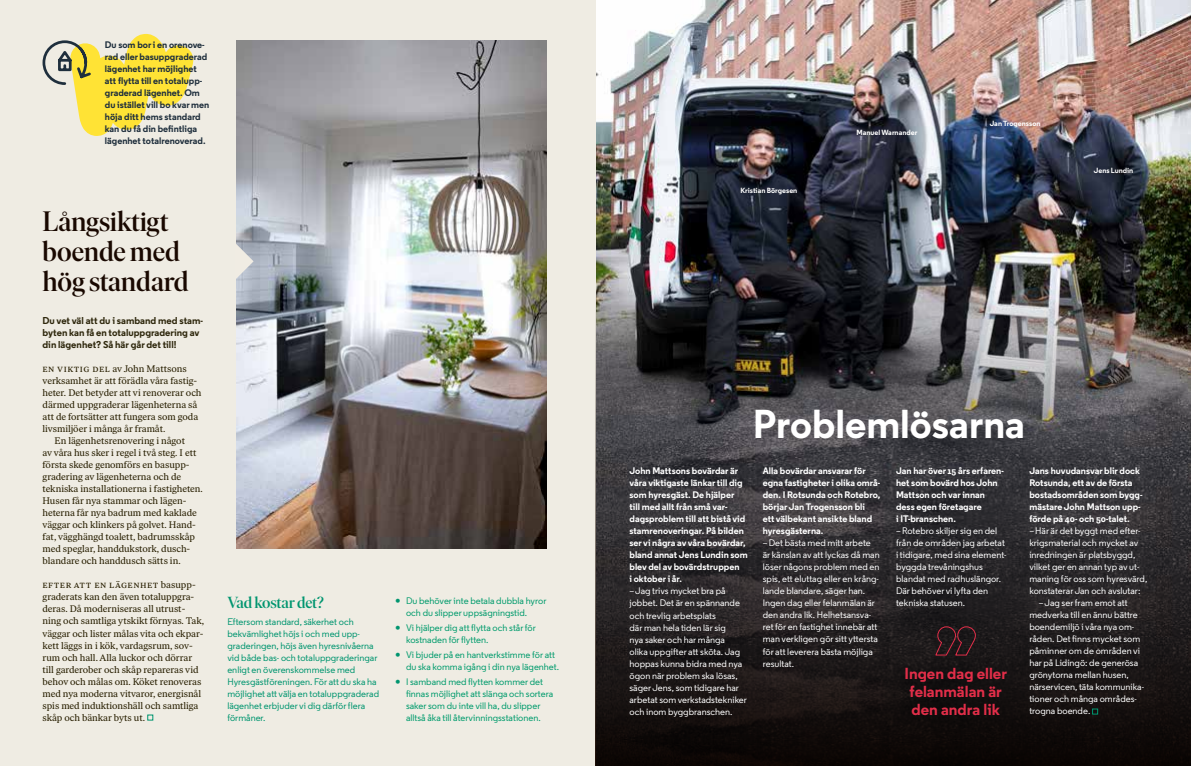
<style>
.page{position:relative;width:1191px;height:766px;background:#fff}
.page>*{position:absolute;margin:0;border:0;box-sizing:border-box;transform-origin:0 0}
.t1{font:700 40.3px "Regular PRO";color:#fff}
.t2{font:500 28px/30px "Ivar Display";letter-spacing:-.005em;color:#190800}
.t3{font:700 16px/18px "Regular PRO";color:#e22e49;text-align:center}
.t4{font:500 16px "Ivar Display";letter-spacing:-.01em;color:#00956f}
.t5{font:700 10px/12px "Regular PRO";color:#2e270c}
.t6{font:500 9.5px/12px "Regular PRO";color:#fff}
.t7{font:9.5px/12px "Ivar Text";color:#271e00}
.t8{font:700 9.5px/12px "Regular PRO";color:#fff}
.t9{font:500 9.5px/12px "Regular PRO";color:#009b6c}
.t10{font:500 9.5px/12px "Regular PRO";color:#00956f}
.t11{font:700 9.5px/12px "Regular PRO";color:#1f2f3d}
.t12{font:9.5px "Ivar Text";letter-spacing:.05em;color:#271e00}
.t13{font:700 7.5px "Regular PRO";color:#fff}
.s1{font-family:"Ivar Text";font-weight:400;font-size:13px;color:#00956f}
</style>
<div class="page">
<img style="left:595px;top:0;width:596px;height:286px">
<div style="left:0;top:0;width:595px;height:765px;background:#efece3"></div>
<svg style="left:595px;top:286px;width:596px;height:479px;background:#333032"></svg>
<svg style="left:1092px;top:708px;width:6px;height:6px"></svg>
<img style="left:237px;top:41px;width:309px;height:508px">
<svg style="left:147px;top:714px;width:6px;height:6px"></svg>
<svg style="left:42px;top:33px;width:152px;height:103px"></svg>
<svg style="left:236px;top:242px;width:17px;height:38px"></svg>
<svg style="left:935px;top:626px;width:41px;height:29px"></svg>
<p class="t11" style="left:105px;top:39px;width:106px">Du som bor i en orenove&shy;rad eller basuppgraderad lägenhet har möjlighet att flytta till en totalupp&shy;graderad lägenhet. Om du istället vill bo kvar men höja ditt hems standard kan du få din befintliga lägenhet totalrenoverad.</p>
<h2 class="t2" style="left:43px;top:207px;width:148px">Långsiktigt boende med hög standard</h2>
<p class="t5" style="left:43px;top:314px;width:162px">Du vet väl att du i samband med stam&shy;byten kan få en totaluppgradering av din lägenhet? Så här går det till!</p>
<p class="t12" style="left:43px;top:363px;width:146px">En viktig del av John Mattsons</p>
<p class="t7" style="left:43px;top:375px;width:156px">verksamhet är att förädla våra fastig-</p>
<p class="t7" style="left:43px;top:387px;width:160px">heter. Det betyder att vi renoverar och</p>
<p class="t7" style="left:43px;top:399px;width:156px">därmed uppgraderar lägenheterna så</p>
<p class="t7" style="left:43px;top:411px;width:157px">att de fortsätter att fungera som goda</p>
<p class="t7" style="left:43px;top:423px;width:124px">livsmiljöer i många år framåt.</p>
<p class="t7" style="left:55px;top:435px;width:132px">En lägenhetsrenovering i något</p>
<p class="t7" style="left:43px;top:447px;width:155px">av våra hus sker i regel i två steg. I ett</p>
<p class="t7" style="left:43px;top:459px;width:149px">första skede genomförs en basupp-</p>
<p class="t7" style="left:43px;top:471px;width:140px">gradering av lägenheterna och de</p>
<p class="t7" style="left:43px;top:483px;width:162px">tekniska installationerna i fastigheten.</p>
<p class="t7" style="left:43px;top:495px;width:145px">Husen får nya stammar och lägen-</p>
<p class="t7" style="left:43px;top:507px;width:156px">heterna får nya badrum med kaklade</p>
<p class="t7" style="left:43px;top:519px;width:155px">väggar och klinkers på golvet. Hand-</p>
<p class="t7" style="left:43px;top:531px;width:154px">fat, vägghängd toalett, badrumsskåp</p>
<p class="t7" style="left:43px;top:543px;width:149px">med speglar, handdukstork, dusch-</p>
<p class="t7" style="left:43px;top:555px;width:140px">blandare och handdusch sätts in.</p>
<p class="t7" style="left:43px;top:579px;width:163px">Efter att en lägenhet basupp&shy;graderats kan den även totaluppgra&shy;deras. Då moderniseras all utrust&shy;ning och samtliga ytskikt förnyas. Tak, väggar och lister målas vita och ekpar&shy;kett läggs in i kök, vardagsrum, sov&shy;rum och hall. Alla luckor och dörrar till garderober och skåp repareras vid behov och målas om. Köket renoveras med nya moderna vitvaror, energisnål spis med induktionshäll och samtliga skåp och bänkar byts ut.</p>
<h3 class="t4" style="left:227px;top:593px;width:98px">Vad kostar det?</h3>
<p class="t10" style="left:227px;top:615px;width:153px">Eftersom standard, säkerhet och bekvämlighet höjs i och med upp&shy;graderingen, höjs även hyresnivåerna vid både bas- och totaluppgraderingar enligt en överenskommelse med Hyresgästföreningen. För att du ska ha möjlighet att välja en totaluppgraderad lägenhet erbjuder vi dig därför flera förmåner.</p>
<p class="t9" style="left:406px;top:595px;width:142px;text-indent:-11px"><span class="s1">•</span> Du behöver inte betala dubbla hyror och du slipper uppsägningstid.</p>
<p class="t9" style="left:406px;top:621px;width:131px;text-indent:-11px"><span class="s1">•</span> Vi hjälper dig att flytta och står för kostnaden för flytten.</p>
<p class="t9" style="left:406px;top:648px;width:155px;text-indent:-11px"><span class="s1">•</span> Vi bjuder på en hantverkstimme för att du ska komma igång i din nya lägenhet.</p>
<p class="t9" style="left:406px;top:675px;width:149px;text-indent:-11px"><span class="s1">•</span> I samband med flytten kommer det finnas möjlighet att slänga och sortera saker som du inte vill ha, du slipper alltså åka till återvinningsstationen.</p>
<p class="t13" style="left:740px;top:185px;width:58px">Kristian Börgesen</p>
<p class="t13" style="left:856px;top:128px;width:62px">Manuel Warnander</p>
<p class="t13" style="left:989px;top:119px;width:52px">Jan Trogensson</p>
<p class="t13" style="left:1093px;top:165px;width:41px">Jens Lundin</p>
<h1 class="t1" style="left:753px;top:398px;width:273px">Problemlösarna</h1>
<p class="t8" style="left:629px;top:465px;width:120px">John Mattsons bovärdar är våra viktigaste länkar till dig som hyresgäst. De hjälper<br>till med allt från små var&shy;dagsproblem till att bistå vid stamrenoveringar. På bilden ser vi några av våra bovärdar, bland annat Jens Lundin som blev del av bovärdstruppen<br>i oktober i år.</p>
<p class="t6" style="left:629px;top:585px;width:119px">–Jag trivs mycket bra på jobbet. Det är en spännande och trevlig arbetsplats<br>där man hela tiden lär sig<br>nya saker och har många<br>olika uppgifter att sköta. Jag hoppas kunna bidra med nya ögon när problem ska lösas, säger Jens, som tidigare har arbetat som verkstadstekniker och inom byggbranschen.</p>
<p class="t8" style="left:763px;top:464px;width:119px">Alla bovärdar ansvarar för egna fastigheter i olika områ&shy;den. I Rotsunda och Rotebro, börjar Jan Trogensson bli<br>ett välbekant ansikte bland hyresgästerna.</p>
<p class="t6" style="left:763px;top:537px;width:118px">–Det bästa med mitt arbete är känslan av att lyckas då man löser någons problem med en spis, ett eluttag eller en krång&shy;lande blandare, säger han.<br>Ingen dag eller felanmälan är den andra lik. Helhetsansva&shy;ret för en fastighet innebär att man verkligen gör sitt yttersta för att leverera bästa möjliga resultat.</p>
<p class="t8" style="left:896px;top:464px;width:109px">Jan har över 15 års erfaren&shy;het som bovärd hos John<br>Mattson och var innan dess egen företagare<br>i IT-branschen.</p>
<p class="t6" style="left:896px;top:525px;width:112px">–Rotebro skiljer sig en del från de områden jag arbetat i tidigare, med sina element&shy;byggda trevåningshus blandat med radhuslängor.<br>Där behöver vi lyfta den tekniska statusen.</p>
<h3 class="t3" style="left:904px;top:663px;width:104px">Ingen dag eller felanmälan är den andra lik</h3>
<p class="t8" style="left:1029px;top:464px;width:115px">Jans huvudansvar blir dock<br>Rotsunda, ett av de första bostadsområden som bygg&shy;mästare John Mattson upp&shy;förde på 40- och 50-talet.</p>
<p class="t6" style="left:1029px;top:525px;width:113px">–Här är det byggt med efter-</p>
<p class="t6" style="left:1029px;top:537px;width:110px">krigsmaterial och mycket av</p>
<p class="t6" style="left:1029px;top:549px;width:107px">inredningen är platsbyggd,</p>
<p class="t6" style="left:1029px;top:561px;width:112px">vilket ger en annan typ av ut-</p>
<p class="t6" style="left:1029px;top:573px;width:119px">maning för oss som hyresvärd,</p>
<p class="t6" style="left:1029px;top:585px;width:113px">konstaterar Jan och avslutar:</p>
<p class="t6" style="left:1038px;top:597px;width:90px">–Jag ser fram emot att</p>
<p class="t6" style="left:1029px;top:609px;width:110px">medverka till en ännu bättre</p>
<p class="t6" style="left:1029px;top:621px;width:106px">boendemiljö i våra nya om-</p>
<p class="t6" style="left:1029px;top:633px;width:112px">råden. Det finns mycket som</p>
<p class="t6" style="left:1029px;top:645px;width:112px">påminner om de områden vi</p>
<p class="t6" style="left:1029px;top:657px;width:110px">har på Lidingö: de generösa</p>
<p class="t6" style="left:1029px;top:669px;width:101px">grönytorna mellan husen,</p>
<p class="t6" style="left:1029px;top:681px;width:116px">närservicen, täta kommunika-</p>
<p class="t6" style="left:1029px;top:693px;width:109px">tioner och många områdes-</p>
<p class="t6" style="left:1029px;top:705px;width:62px">trogna boende.</p>
</div>
